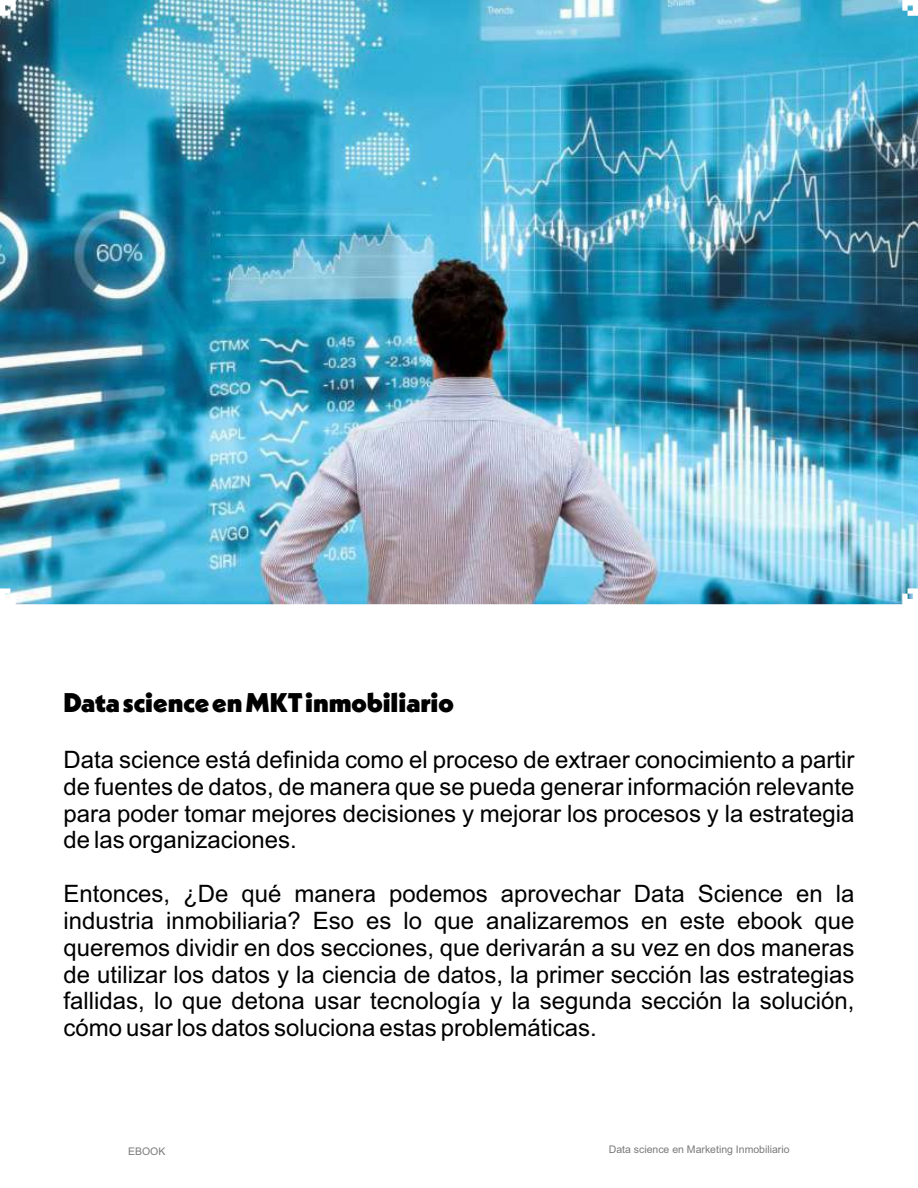
<style>
.page{position:relative;width:918px;height:1188px;background:#fff}
.page>*{position:absolute;margin:0;border:0;box-sizing:border-box;transform-origin:0 0}
.t1{font:900 27px "Neue Kabel";color:#000}
.t2{font:24px/26.8px "Arial";color:#000;text-align:justify}
.t3{font:10.5px "Arial";color:#7a7a7a}
</style>
<div class="page">
<img style="left:0;top:0;width:918px;height:604px">
<p class="t1" style="left:63px;top:692px;width:392px">Data science en MKTinmobiliario</p>
<p class="t2" style="left:63px;top:748px;width:793px">Data science está definida como el proceso de extraer conocimiento a partir de fuentes de datos, de manera que se pueda generar información relevante para poder tomar mejores decisiones y mejorar los procesos y la estrategia de las organizaciones.</p>
<p class="t2" style="left:63px;top:882px;width:793px">Entonces, ¿De qué manera podemos aprovechar Data Science en la industria inmobiliaria? Eso es lo que analizaremos en este ebook que queremos dividir en dos secciones, que derivarán a su vez en dos maneras de utilizar los datos y la ciencia de datos, la primer sección las estrategias fallidas, lo que detona usar tecnología y la segunda sección la solución, cómo usar los datos soluciona estas problemáticas.</p>
<p class="t3" style="left:128px;top:1147px;width:39px">EBOOK</p>
<p class="t3" style="left:609px;top:1145px;width:182px">Data science en Marketing Inmobiliario</p>
</div>
